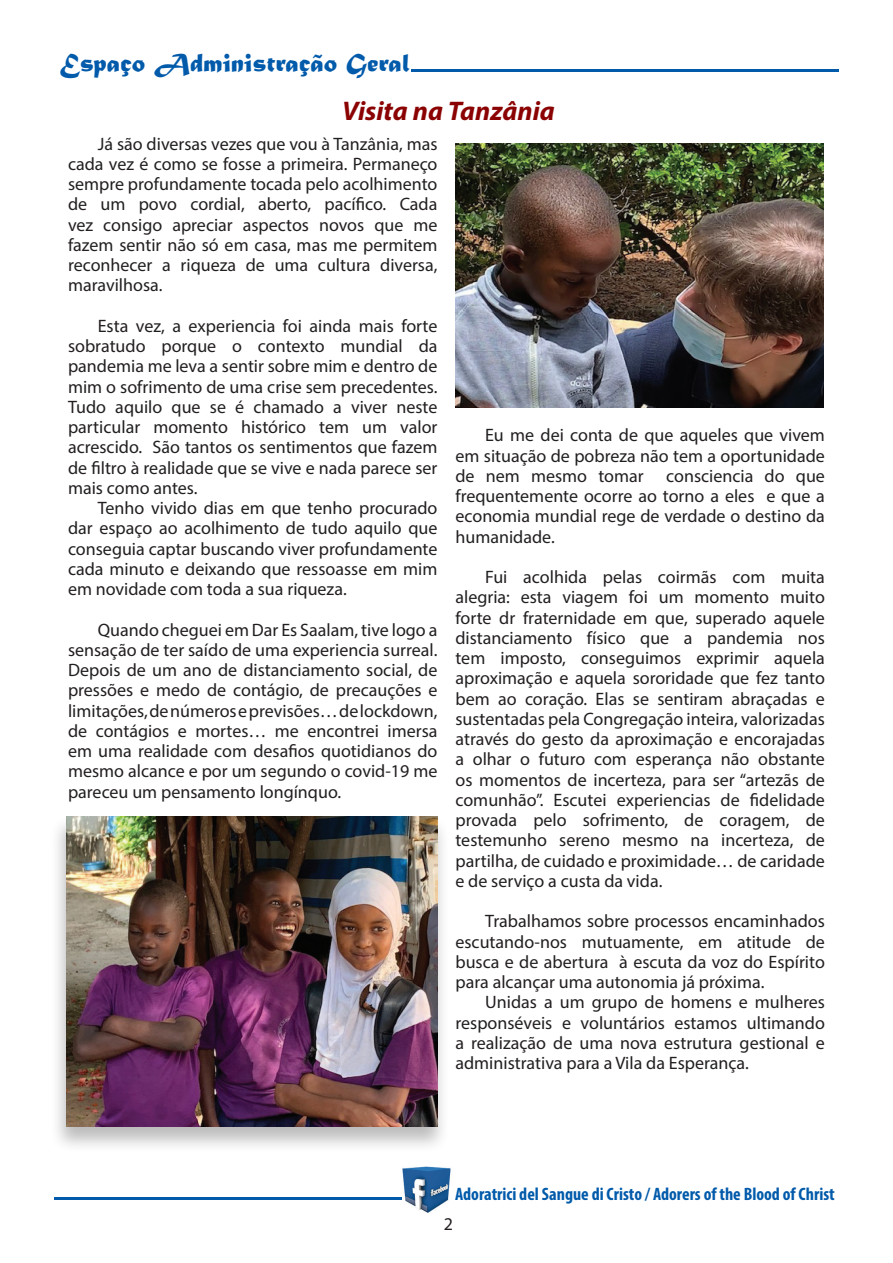
<style>
.page{position:relative;width:893px;height:1263px;background:#fff}
.page>*{position:absolute;margin:0;border:0;box-sizing:border-box;transform-origin:0 0}
.t1{font:27px "Matura MT Script Capitals";color:#015aaa}
.t2{font:italic 700 27px "Myriad Pro";color:#8b0202}
.t3{font:18px/20.2px "Myriad Pro";color:#231f20;text-align:justify}
.t4{font:700 condensed 18px "Myriad Pro";color:#015aaa}
</style>
<div class="page">
<svg style="left:54px;top:1197px;width:348px;height:3px"></svg>
<img style="left:403px;top:1167px;width:48px;height:45px">
<div style="left:50px;top:815px;width:400px;height:338px;background:#231f20;opacity:.3"></div>
<img style="left:67px;top:816px;width:371px;height:310px">
<img style="left:455px;top:144px;width:368px;height:263px">
<svg style="left:411px;top:69px;width:428px;height:3px"></svg>
<h1 class="t1" style="left:60px;top:46px;width:352px">Espaço Administração Geral</h1>
<h1 class="t2" style="left:342px;top:93px;width:214px">Visita na Tanzânia</h1>
<p class="t3" style="left:68px;top:133px;width:371px;text-indent:30px">Já são diversas vezes que vou à Tanzânia, mas cada vez é como se fosse a primeira. Permaneço sempre profundamente tocada pelo acolhimento de um povo cordial, aberto, pacífico. Cada vez consigo apreciar aspectos novos que me fazem sentir não só em casa, mas me permitem reconhecer a riqueza de uma cultura diversa, maravilhosa.</p>
<p class="t3" style="left:68px;top:315px;width:371px;text-indent:30px">Esta vez, a experiencia foi ainda mais forte sobratudo porque o contexto mundial da pandemia me leva a sentir sobre mim e dentro de mim o sofrimento de uma crise sem precedentes.<br>Tudo aquilo que se é chamado a viver neste particular momento histórico tem um valor acrescido. São tantos os sentimentos que fazem de filtro à realidade que se vive e nada parece ser mais como antes.</p>
<p class="t3" style="left:68px;top:498px;width:371px;text-indent:30px">Tenho vivido dias em que tenho procurado dar espaço ao acolhimento de tudo aquilo que conseguia captar buscando viver profundamente cada minuto e deixando que ressoasse em mim em novidade com toda a sua riqueza.</p>
<p class="t3" style="left:68px;top:619px;width:371px;text-indent:30px">Quando cheguei em Dar Es Saalam, tive logo a sensação de ter saído de uma experiencia surreal.<br>Depois de um ano de distanciamento social, de pressões e medo de contágio, de precauções e limitações, de números e previsões… de lockdown, de contágios e mortes… me encontrei imersa em uma realidade com desafios quotidianos do mesmo alcance e por um segundo o covid-19 me pareceu um pensamento longínquo.</p>
<p class="t3" style="left:455px;top:425px;width:371px;text-indent:30px">Eu me dei conta de que aqueles que vivem em situação de pobreza não tem a oportunidade de nem mesmo tomar consciencia do que frequentemente ocorre ao torno a eles e que a economia mundial rege de verdade o destino da humanidade.</p>
<p class="t3" style="left:455px;top:567px;width:371px;text-indent:30px">Fui acolhida pelas coirmãs com muita alegria: esta viagem foi um momento muito forte dr fraternidade em que, superado aquele distanciamento físico que a pandemia nos tem imposto, conseguimos exprimir aquela aproximação e aquela sororidade que fez tanto bem ao coração. Elas se sentiram abraçadas e sustentadas pela Congregação inteira, valorizadas através do gesto da aproximação e encorajadas a olhar o futuro com esperança não obstante os momentos de incerteza, para ser “artezãs de comunhão”. Escutei experiencias de fidelidade provada pelo sofrimento, de coragem, de testemunho sereno mesmo na incerteza, de partilha, de cuidado e proximidade… de caridade e de serviço a custa da vida.</p>
<p class="t3" style="left:455px;top:911px;width:371px;text-indent:30px">Trabalhamos sobre processos encaminhados escutando-nos mutuamente, em atitude de busca e de abertura à escuta da voz do Espírito para alcançar uma autonomia já próxima.</p>
<p class="t3" style="left:455px;top:992px;width:371px;text-indent:30px">Unidas a um grupo de homens e mulheres responséveis e voluntários estamos ultimando a realização de uma nova estrutura gestional e administrativa para a Vila da Esperança.</p>
<p class="t4" style="left:455px;top:1182px;width:381px">Adoratrici del Sangue di Cristo / Adorers of the Blood of Christ</p>
<p class="t3" style="left:444px;top:1213px;width:11px">2</p>
</div>
